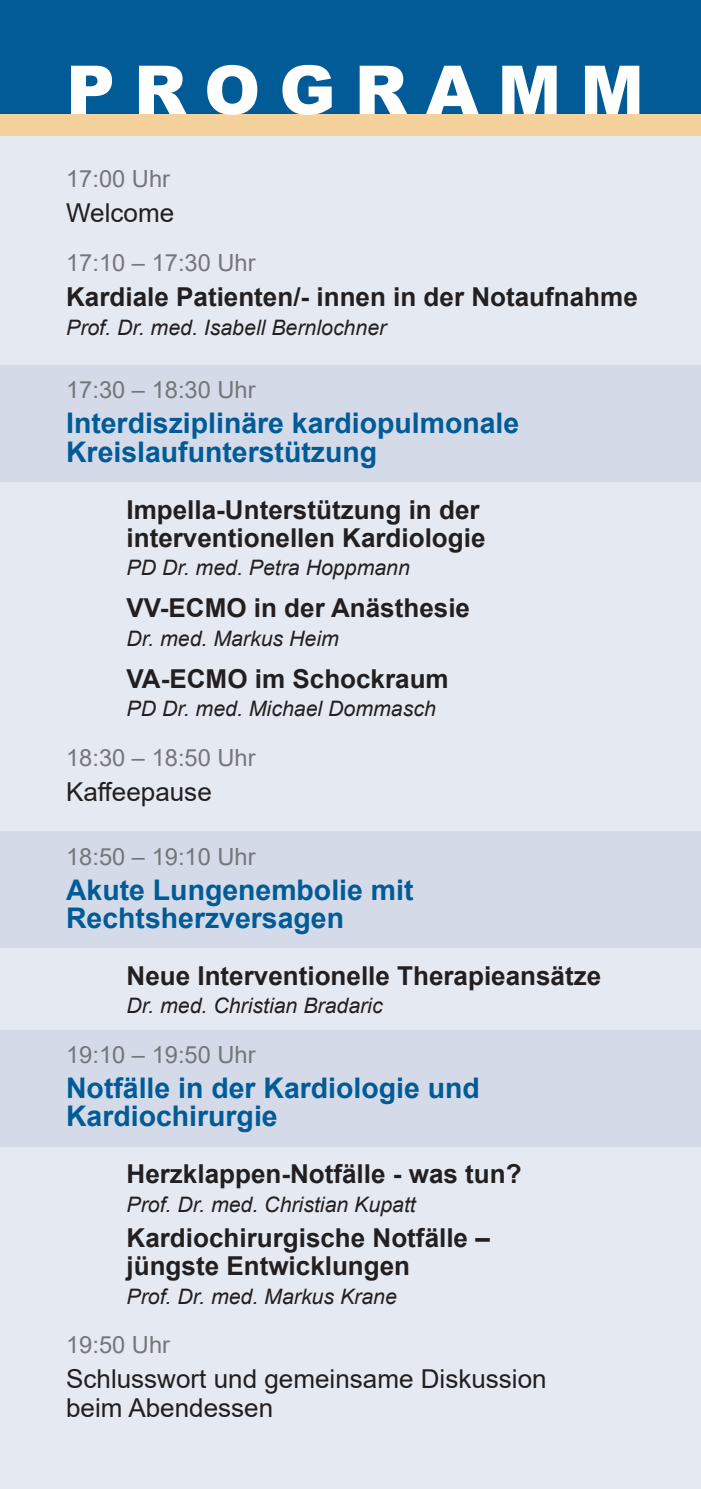
<style>
.page{position:relative;width:701px;height:1489px;background:#fff}
.page>*{position:absolute;margin:0;border:0;box-sizing:border-box;transform-origin:0 0}
.t1{font:900 67.5px "Arial";letter-spacing:.28em;color:#fff}
.t2{font:700 28.5px/28.5px "Arial";color:#005b97}
.t3{font:700 26px/28.5px "Arial";color:#231f20}
.t4{font:26px/28.5px "Arial";color:#231f20}
.t5{font:23.75px "Arial";color:#757679}
.t6{font:italic 21.25px "Arial";color:#231f20}
</style>
<div class="page">
<div style="left:0;top:57px;width:700px;height:1431px;background:#e5eaf2"></div>
<div style="left:0;top:365px;width:700px;height:117px;background:#d4dae8"></div>
<div style="left:0;top:831px;width:700px;height:117px;background:#d4dae8"></div>
<div style="left:0;top:1029px;width:700px;height:117px;background:#d4dae8"></div>
<div style="left:0;top:0;width:700px;height:114px;background:#005b97"></div>
<div style="left:0;top:114px;width:700px;height:21px;background:#f5d19b"></div>
<h1 class="t1" style="left:66px;top:41px;width:579px">PROGRAMM</h1>
<p class="t5" style="left:66px;top:163px;width:105px">17:00 Uhr</p>
<p class="t4" style="left:66px;top:199px;width:109px">Welcome</p>
<p class="t5" style="left:66px;top:246px;width:191px">17:10 – 17:30 Uhr</p>
<p class="t3" style="left:66px;top:283px;width:573px">Kardiale Patienten/- innen in der Notaufnahme</p>
<p class="t6" style="left:66px;top:313px;width:321px">Prof. Dr. med. Isabell Bernlochner</p>
<p class="t5" style="left:66px;top:373px;width:191px">17:30 – 18:30 Uhr</p>
<p class="t2" style="left:66px;top:409px;width:454px">Interdisziplinäre kardiopulmonale<br>Kreislaufunterstützung</p>
<p class="t3" style="left:126px;top:495px;width:360px">Impella-Unterstützung in der interventionellen Kardiologie</p>
<p class="t6" style="left:126px;top:554px;width:285px">PD Dr. med. Petra Hoppmann</p>
<p class="t3" style="left:126px;top:594px;width:345px">VV-ECMO in der Anästhesie</p>
<p class="t6" style="left:126px;top:624px;width:214px">Dr. med. Markus Heim</p>
<p class="t3" style="left:126px;top:664px;width:323px">VA-ECMO im Schockraum</p>
<p class="t6" style="left:126px;top:694px;width:311px">PD Dr. med. Michael Dommasch</p>
<p class="t5" style="left:66px;top:740px;width:191px">18:30 – 18:50 Uhr</p>
<p class="t4" style="left:66px;top:777px;width:147px">Kaffeepause</p>
<p class="t5" style="left:66px;top:839px;width:191px">18:50 – 19:10 Uhr</p>
<p class="t2" style="left:66px;top:875px;width:349px">Akute Lungenembolie mit<br>Rechtsherzversagen</p>
<p class="t3" style="left:126px;top:961px;width:476px">Neue Interventionelle Therapieansätze</p>
<p class="t6" style="left:126px;top:992px;width:257px">Dr. med. Christian Bradaric</p>
<p class="t5" style="left:66px;top:1038px;width:191px">19:10 – 19:50 Uhr</p>
<p class="t2" style="left:66px;top:1074px;width:415px">Notfälle in der Kardiologie und<br>Kardiochirurgie</p>
<p class="t3" style="left:126px;top:1159px;width:396px">Herzklappen-Notfälle - was tun?</p>
<p class="t6" style="left:126px;top:1190px;width:291px">Prof. Dr. med. Christian Kupatt</p>
<p class="t3" style="left:126px;top:1223px;width:364px">Kardiochirurgische Notfälle – jüngste Entwicklungen</p>
<p class="t6" style="left:126px;top:1282px;width:272px">Prof. Dr. med. Markus Krane</p>
<p class="t5" style="left:66px;top:1328px;width:105px">19:50 Uhr</p>
<p class="t4" style="left:66px;top:1364px;width:482px">Schlusswort und gemeinsame Diskussion beim Abendessen</p>
</div>
